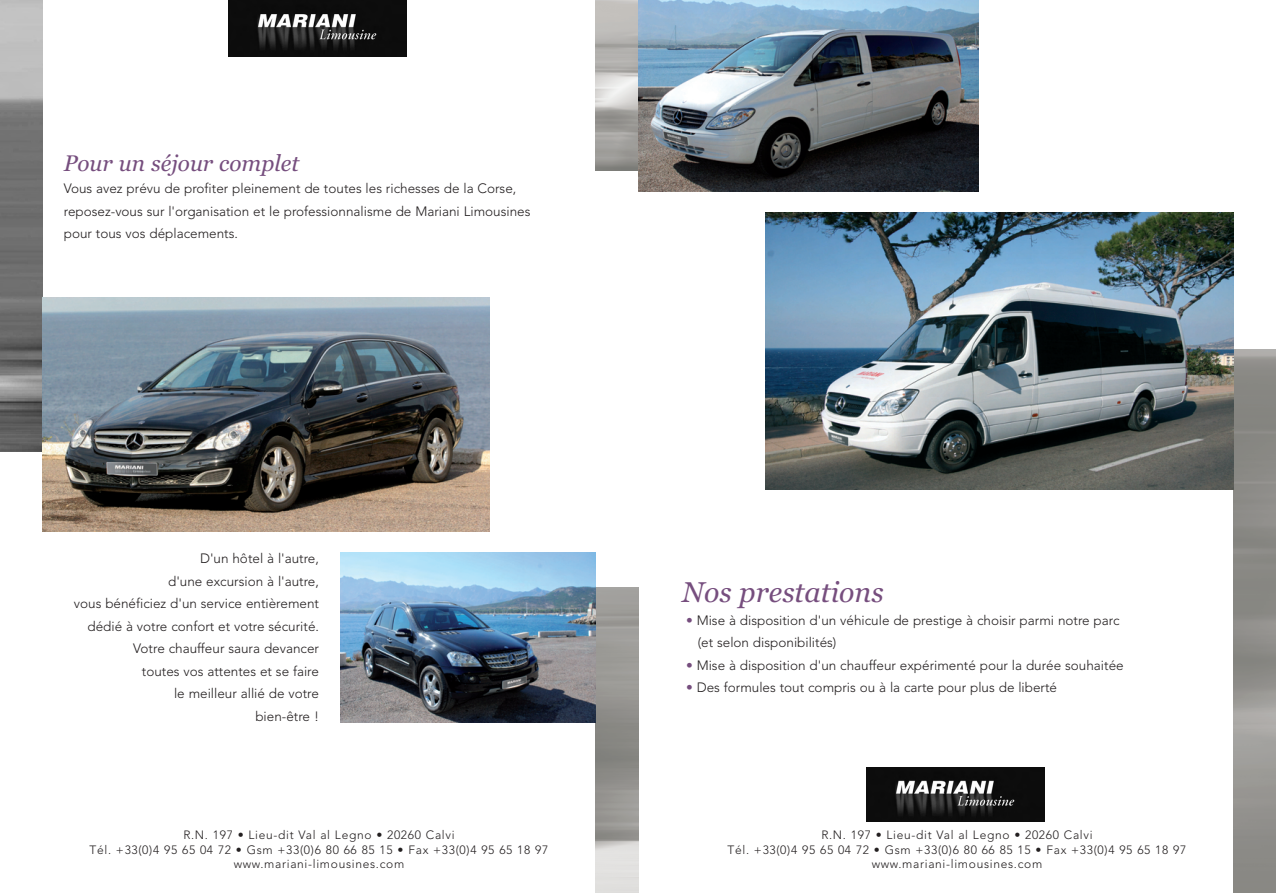
<style>
.page{position:relative;width:1276px;height:893px;background:#fff}
.page>*{position:absolute;margin:0;border:0;box-sizing:border-box;transform-origin:0 0}
.t1{font:italic 28.5px "Georgia";color:#764e7e}
.t2{font:italic 22.5px "Georgia";color:#764e7e}
.t3{font:300 13.5px/22.5px "Avenir";color:#231f20}
.t4{font:300 12px/14.4px "Avenir";letter-spacing:.055em;color:#231f20;text-align:center}
.s1{color:#764e7e}
</style>
<div class="page">
<img style="left:595px;top:588px;width:43px;height:305px">
<img style="left:340px;top:553px;width:255px;height:170px">
<img style="left:0;top:0;width:43px;height:451px">
<img style="left:1233px;top:350px;width:43px;height:543px">
<img style="left:638px;top:0;width:340px;height:191px">
<img style="left:765px;top:213px;width:468px;height:276px">
<img style="left:228px;top:0;width:179px;height:56px">
<img style="left:866px;top:767px;width:178px;height:55px">
<img style="left:43px;top:298px;width:446px;height:233px">
<p class="t2" style="left:64px;top:150px;width:237px">Pour un séjour complet</p>
<p class="t3" style="left:64px;top:179px;width:468px">Vous avez prévu de profiter pleinement de toutes les richesses de la Corse, reposez-vous sur l'organisation et le professionnalisme de Mariani Limousines pour tous vos déplacements.</p>
<p class="t3" style="left:74px;top:548px;width:246px;text-align:right">D'un hôtel à l'autre,<br>d'une excursion à l'autre,<br>vous bénéficiez d'un service entièrement dédié à votre confort et votre sécurité.<br>Votre chauffeur saura devancer<br>toutes vos attentes et se faire<br>le meilleur allié de votre<br>bien-être !</p>
<p class="t1" style="left:682px;top:576px;width:203px">Nos prestations</p>
<p class="t3" style="left:697px;top:610px;width:423px;text-indent:-12px"><span class="s1">•</span> Mise à disposition d'un véhicule de prestige à choisir parmi notre parc (et selon disponibilités)</p>
<p class="t3" style="left:686px;top:655px;width:439px"><span class="s1">•</span> Mise à disposition d'un chauffeur expérimenté pour la durée souhaitée</p>
<p class="t3" style="left:686px;top:677px;width:372px"><span class="s1">•</span> Des formules tout compris ou à la carte pour plus de liberté</p>
<p class="t4" style="left:90px;top:829px;width:460px">R.N. 197 • Lieu-dit Val al Legno • 20260 Calvi<br>Tél. +33(0)4 95 65 04 72 • Gsm +33(0)6 80 66 85 15 • Fax +33(0)4 95 65 18 97 www.mariani-limousines.com</p>
<p class="t4" style="left:727px;top:829px;width:460px">R.N. 197 • Lieu-dit Val al Legno • 20260 Calvi<br>Tél. +33(0)4 95 65 04 72 • Gsm +33(0)6 80 66 85 15 • Fax +33(0)4 95 65 18 97 www.mariani-limousines.com</p>
</div>
